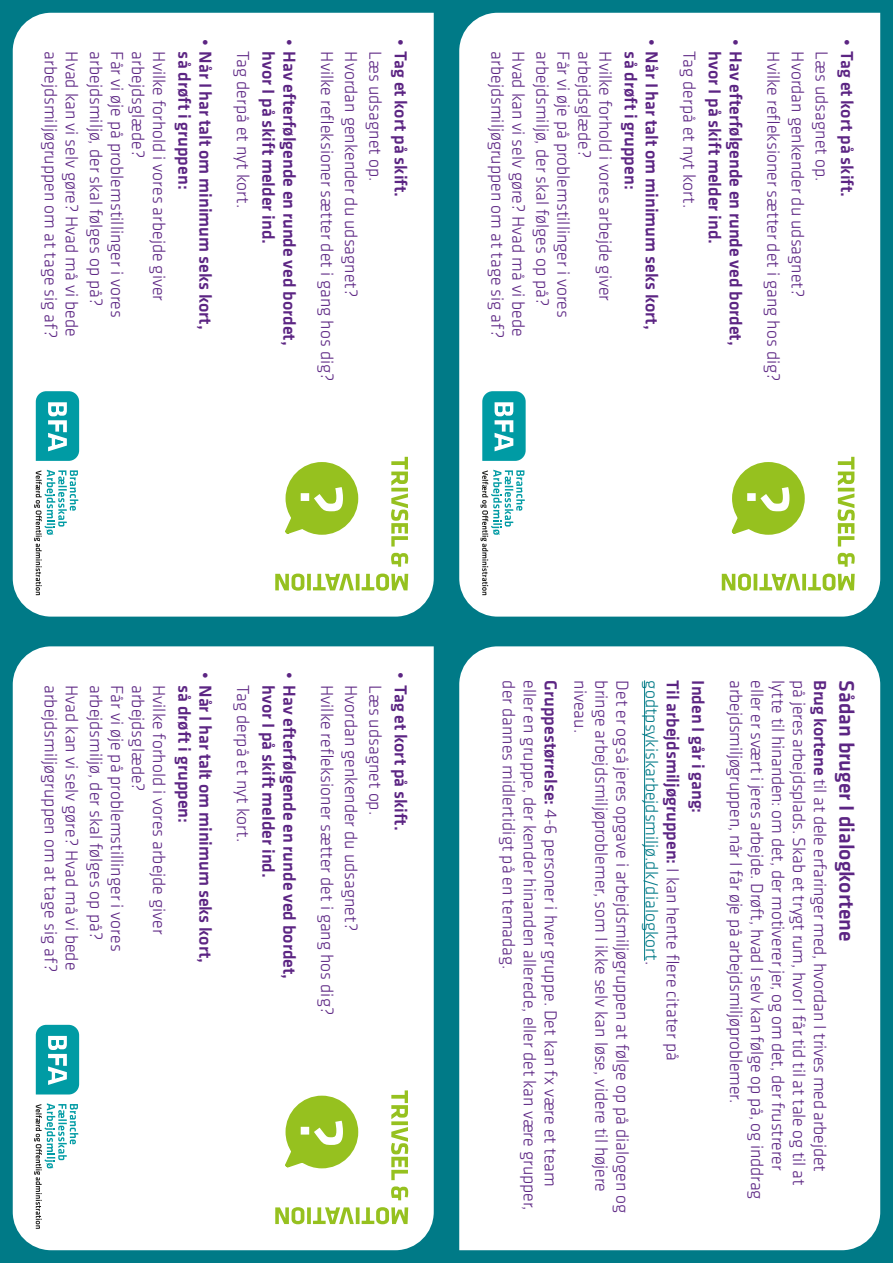
<style>
.page{position:relative;width:893px;height:1263px;background:#fff}
.page>*{position:absolute;margin:0;border:0;box-sizing:border-box;transform-origin:0 0}
.t1{font:500 21.75px "Klavika";color:#5c2583}
.t2{font:300 18px "Klavika";color:#5c2583}
.t3{font:500 18px "Klavika";color:#5c2583}
.t4{font:300 18px "Klavika";color:#007a87}
.s1{font-weight:500}
.s2{font-weight:300}
.s3{color:#5c2583}
</style>
<div class="page">
<div style="left:446px;top:634px;width:447px;height:629px;background:#007a87"></div>
<div style="left:459px;top:646px;width:421px;height:604px;background:#fff"></div>
<hr style="left:644px;top:680px;width:1px;height:281px;background:#007a87">
<div style="left:0;top:634px;width:446px;height:629px;background:#007a87"></div>
<div style="left:13px;top:646px;width:421px;height:604px;background:#fff"></div>
<svg style="left:36px;top:1025px;width:43px;height:69px;background:#30aeb5"></svg>
<svg style="left:34px;top:1103px;width:44px;height:126px;background:#d8e8e9"></svg>
<svg style="left:391px;top:1090px;width:17px;height:110px;background:#cce193"></svg>
<svg style="left:275px;top:1207px;width:133px;height:17px;background:#c7de88"></svg>
<svg style="left:281px;top:1093px;width:80px;height:78px;background:#bdd873"></svg>
<div style="left:446px;top:0;width:447px;height:629px;background:#007a87"></div>
<svg style="left:459px;top:13px;width:421px;height:604px"></svg>
<svg style="left:482px;top:391px;width:44px;height:70px;background:#34afb6"></svg>
<svg style="left:481px;top:470px;width:44px;height:125px"></svg>
<svg style="left:838px;top:457px;width:17px;height:110px"></svg>
<svg style="left:722px;top:573px;width:133px;height:18px"></svg>
<svg style="left:728px;top:460px;width:79px;height:77px"></svg>
<div style="left:0;top:0;width:446px;height:629px;background:#007a87"></div>
<div style="left:13px;top:13px;width:421px;height:604px;background:#fff"></div>
<svg style="left:36px;top:391px;width:43px;height:70px;background:#31aeb5"></svg>
<svg style="left:34px;top:470px;width:44px;height:125px;background:#d8e8e9"></svg>
<svg style="left:391px;top:457px;width:17px;height:110px;background:#cce193"></svg>
<svg style="left:275px;top:573px;width:133px;height:18px;background:#cadf8e"></svg>
<svg style="left:281px;top:460px;width:80px;height:77px;background:#bcd771"></svg>
<p class="t3" style="left:218px;top:39px;width:292px;rotate:90deg">• Når I har talt om minimum seks kort,</p>
<p class="t2" style="left:62px;top:51px;width:288px;rotate:90deg">arbejdsmiljøgruppen om at tage sig af?</p>
<p class="t2" style="left:83px;top:51px;width:287px;rotate:90deg">Hvad kan vi selv gøre? Hvad må vi bede</p>
<p class="t2" style="left:107px;top:51px;width:256px;rotate:90deg">arbejdsmiljø, der skal følges op på?</p>
<p class="t2" style="left:128px;top:51px;width:268px;rotate:90deg">Får vi øje på problemstillinger i vores</p>
<p class="t2" style="left:149px;top:51px;width:108px;rotate:90deg">arbejdsglæde?</p>
<p class="t2" style="left:170px;top:51px;width:251px;rotate:90deg">Hvilke forhold i vores arbejde giver</p>
<p class="t3" style="left:197px;top:51px;width:140px;rotate:90deg">så drøft i gruppen:</p>
<p class="t3" style="left:302px;top:39px;width:308px;rotate:90deg">• Hav efterfølgende en runde ved bordet,</p>
<p class="t2" style="left:254px;top:51px;width:158px;rotate:90deg">Tag derpå et nyt kort.</p>
<p class="t3" style="left:280px;top:51px;width:194px;rotate:90deg">hvor I på skift melder ind.</p>
<p class="t2" style="left:338px;top:51px;width:331px;rotate:90deg">Hvilke refleksioner sætter det i gang hos dig?</p>
<p class="t2" style="left:362px;top:51px;width:247px;rotate:90deg">Hvordan genkender du udsagnet?</p>
<p class="t2" style="left:386px;top:51px;width:131px;rotate:90deg">Læs udsagnet op.</p>
<p class="t3" style="left:413px;top:39px;width:160px;rotate:90deg">• Tag et kort på skift.</p>
<p class="t3" style="left:664px;top:39px;width:292px;rotate:90deg">• Når I har talt om minimum seks kort,</p>
<p class="t2" style="left:508px;top:51px;width:288px;rotate:90deg">arbejdsmiljøgruppen om at tage sig af?</p>
<p class="t2" style="left:529px;top:51px;width:287px;rotate:90deg">Hvad kan vi selv gøre? Hvad må vi bede</p>
<p class="t2" style="left:553px;top:51px;width:256px;rotate:90deg">arbejdsmiljø, der skal følges op på?</p>
<p class="t2" style="left:574px;top:51px;width:268px;rotate:90deg">Får vi øje på problemstillinger i vores</p>
<p class="t2" style="left:595px;top:51px;width:108px;rotate:90deg">arbejdsglæde?</p>
<p class="t2" style="left:616px;top:51px;width:251px;rotate:90deg">Hvilke forhold i vores arbejde giver</p>
<p class="t3" style="left:643px;top:51px;width:140px;rotate:90deg">så drøft i gruppen:</p>
<p class="t3" style="left:748px;top:39px;width:308px;rotate:90deg">• Hav efterfølgende en runde ved bordet,</p>
<p class="t2" style="left:700px;top:51px;width:158px;rotate:90deg">Tag derpå et nyt kort.</p>
<p class="t3" style="left:727px;top:51px;width:194px;rotate:90deg">hvor I på skift melder ind.</p>
<p class="t2" style="left:784px;top:51px;width:331px;rotate:90deg">Hvilke refleksioner sætter det i gang hos dig?</p>
<p class="t2" style="left:809px;top:51px;width:247px;rotate:90deg">Hvordan genkender du udsagnet?</p>
<p class="t2" style="left:833px;top:51px;width:131px;rotate:90deg">Læs udsagnet op.</p>
<p class="t3" style="left:859px;top:39px;width:160px;rotate:90deg">• Tag et kort på skift.</p>
<p class="t3" style="left:218px;top:672px;width:292px;rotate:90deg">• Når I har talt om minimum seks kort,</p>
<p class="t2" style="left:62px;top:685px;width:288px;rotate:90deg">arbejdsmiljøgruppen om at tage sig af?</p>
<p class="t2" style="left:83px;top:685px;width:287px;rotate:90deg">Hvad kan vi selv gøre? Hvad må vi bede</p>
<p class="t2" style="left:107px;top:685px;width:256px;rotate:90deg">arbejdsmiljø, der skal følges op på?</p>
<p class="t2" style="left:128px;top:685px;width:268px;rotate:90deg">Får vi øje på problemstillinger i vores</p>
<p class="t2" style="left:149px;top:685px;width:108px;rotate:90deg">arbejdsglæde?</p>
<p class="t2" style="left:170px;top:685px;width:251px;rotate:90deg">Hvilke forhold i vores arbejde giver</p>
<p class="t3" style="left:197px;top:685px;width:140px;rotate:90deg">så drøft i gruppen:</p>
<p class="t3" style="left:302px;top:672px;width:308px;rotate:90deg">• Hav efterfølgende en runde ved bordet,</p>
<p class="t2" style="left:254px;top:685px;width:158px;rotate:90deg">Tag derpå et nyt kort.</p>
<p class="t3" style="left:280px;top:685px;width:194px;rotate:90deg">hvor I på skift melder ind.</p>
<p class="t2" style="left:338px;top:685px;width:331px;rotate:90deg">Hvilke refleksioner sætter det i gang hos dig?</p>
<p class="t2" style="left:362px;top:685px;width:247px;rotate:90deg">Hvordan genkender du udsagnet?</p>
<p class="t2" style="left:386px;top:685px;width:131px;rotate:90deg">Læs udsagnet op.</p>
<p class="t3" style="left:413px;top:672px;width:160px;rotate:90deg">• Tag et kort på skift.</p>
<p class="t2" style="left:520px;top:680px;width:291px;rotate:90deg">der dannes midlertidigt på en temadag.</p>
<p class="t2" style="left:541px;top:680px;width:532px;rotate:90deg">eller en gruppe, der kender hinanden allerede, eller det kan være grupper,</p>
<p class="t2" style="left:562px;top:680px;width:508px;rotate:90deg"><span class="s1">Gruppestørrelse:</span> 4-6 personer i hver gruppe. Det kan fx være et team</p>
<p class="t2" style="left:591px;top:680px;width:54px;rotate:90deg">niveau.</p>
<p class="t2" style="left:612px;top:680px;width:513px;rotate:90deg">bringe arbejdsmiljøproblemer, som I ikke selv kan løse, videre til højere</p>
<p class="t2" style="left:633px;top:680px;width:534px;rotate:90deg">Det er også jeres opgave i arbejdsmiljøgruppen at følge op på dialogen og</p>
<p class="t3" style="left:685px;top:680px;width:382px;rotate:90deg">Til arbejdsmiljøgruppen: <span class="s2">I kan hente flere citater på</span></p>
<p class="t3" style="left:710px;top:680px;width:134px;rotate:90deg">Inden I går i gang:</p>
<p class="t2" style="left:747px;top:680px;width:424px;rotate:90deg">arbejdsmiljøgruppen, når I får øje på arbejdsmiljøproblemer.</p>
<p class="t2" style="left:768px;top:680px;width:520px;rotate:90deg">eller er svært i jeres arbejde. Drøft, hvad I selv kan følge op på, og inddrag</p>
<p class="t2" style="left:789px;top:680px;width:491px;rotate:90deg">lytte til hinanden: om det, der motiverer jer, og om det, der frustrerer</p>
<p class="t2" style="left:810px;top:680px;width:506px;rotate:90deg">på jeres arbejdsplads. Skab et trygt rum, hvor I får tid til at tale og til at</p>
<p class="t2" style="left:831px;top:680px;width:493px;rotate:90deg"><span class="s1">Brug kortene</span> til at dele erfaringer med, hvordan I trives med arbejdet</p>
<p class="t1" style="left:861px;top:680px;width:263px;rotate:90deg">Sådan bruger I dialogkortene</p>
<p class="t4" style="left:663px;top:680px;width:286px;rotate:90deg">godtpsykiskarbejdsmiljø.dk/dialogkort<span class="s3">.</span></p>
</div>
